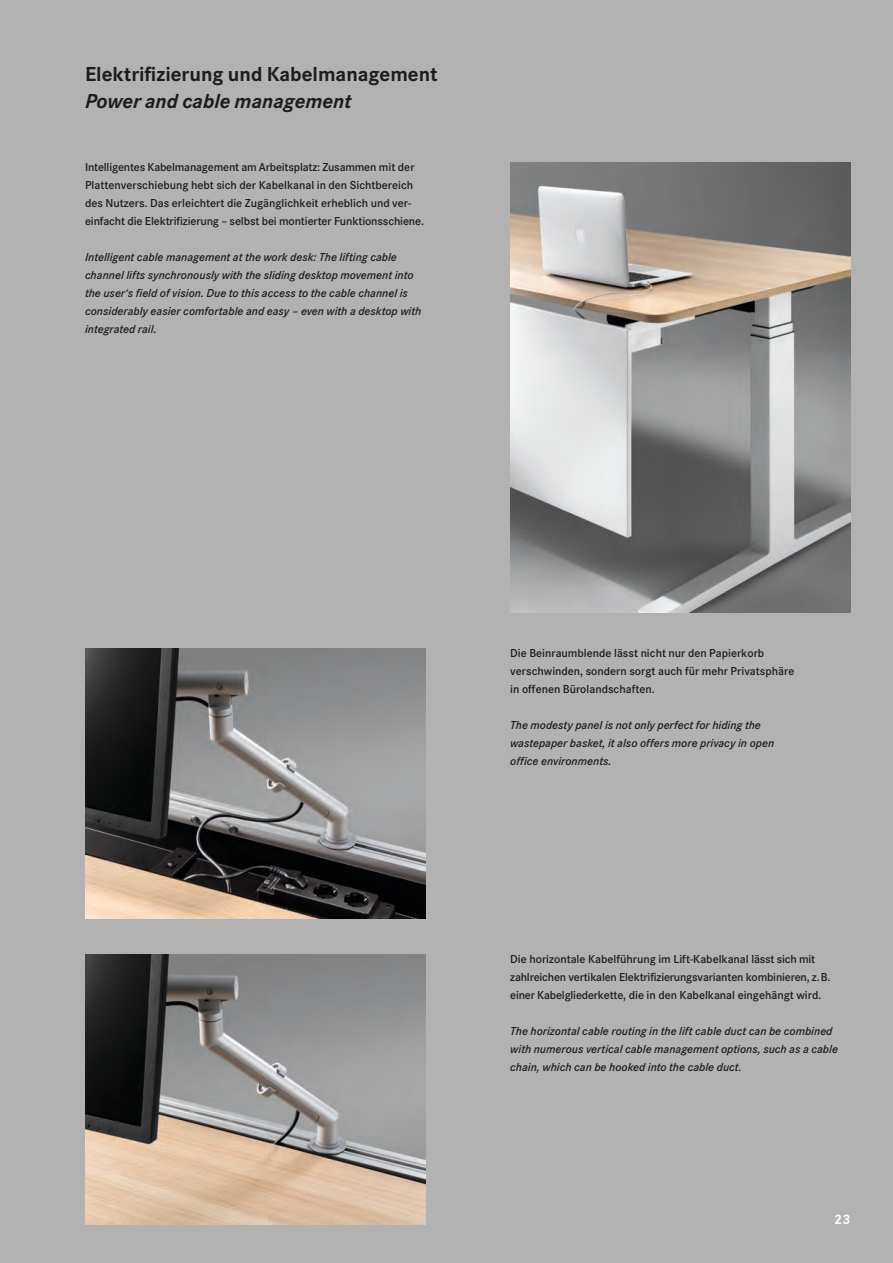
<style>
.page{position:relative;width:893px;height:1263px;background:#b2b2b2}
.page>*{position:absolute;margin:0;border:0;box-sizing:border-box;transform-origin:0 0}
.t1{font:700 21px "Corporate S";color:#1d1d1b}
.t2{font:italic 700 21px "Corporate S";color:#1d1d1b}
.t3{font:700 14.25px "Corporate S";color:#fff}
.t4{font:600 12px/18px "Corporate S";color:#1d1d1b}
.t5{font:italic 600 12px/18px "Corporate S";color:#1d1d1b}
</style>
<div class="page">
<img style="left:85px;top:648px;width:340px;height:270px">
<img style="left:85px;top:954px;width:340px;height:270px">
<img style="left:510px;top:162px;width:340px;height:450px">
<h1 class="t1" style="left:85px;top:59px;width:354px">Elektrifizierung und Kabelmanagement</h1>
<h1 class="t2" style="left:85px;top:87px;width:268px">Power and cable management</h1>
<p class="t4" style="left:85px;top:158px;width:340px">Intelligentes Kabelmanagement am Arbeitsplatz: Zusammen mit der Plattenverschiebung hebt sich der Kabelkanal in den Sichtbereich des Nutzers. Das erleichtert die Zugänglichkeit erheblich und ver&shy;einfacht die Elektrifizierung – selbst bei montierter Funktionsschiene.</p>
<p class="t5" style="left:85px;top:248px;width:338px">Intelligent cable management at the work desk: The lifting cable channel lifts synchronously with the sliding desktop movement into the user‘s field of vision. Due to this access to the cable channel is considerably easier comfortable and easy – even with a desktop with integrated rail.</p>
<p class="t4" style="left:510px;top:644px;width:286px">Die Beinraumblende lässt nicht nur den Papierkorb verschwinden, sondern sorgt auch für mehr Privatsphäre in offenen Bürolandschaften.</p>
<p class="t5" style="left:510px;top:716px;width:265px">The modesty panel is not only perfect for hiding the wastepaper basket, it also offers more privacy in open office environments.</p>
<p class="t4" style="left:510px;top:950px;width:322px">Die horizontale Kabelführung im Lift-Kabelkanal lässt sich mit zahlreichen vertikalen Elektrifizierungsvarianten kombinieren, z. B. einer Kabelgliederkette, die in den Kabelkanal eingehängt wird.</p>
<p class="t5" style="left:510px;top:1022px;width:329px">The horizontal cable routing in the lift cable duct can be combined with numerous vertical cable management options, such as a cable chain, which can be hooked into the cable duct.</p>
<p class="t3" style="left:834px;top:1209px;width:18px">23</p>
</div>
